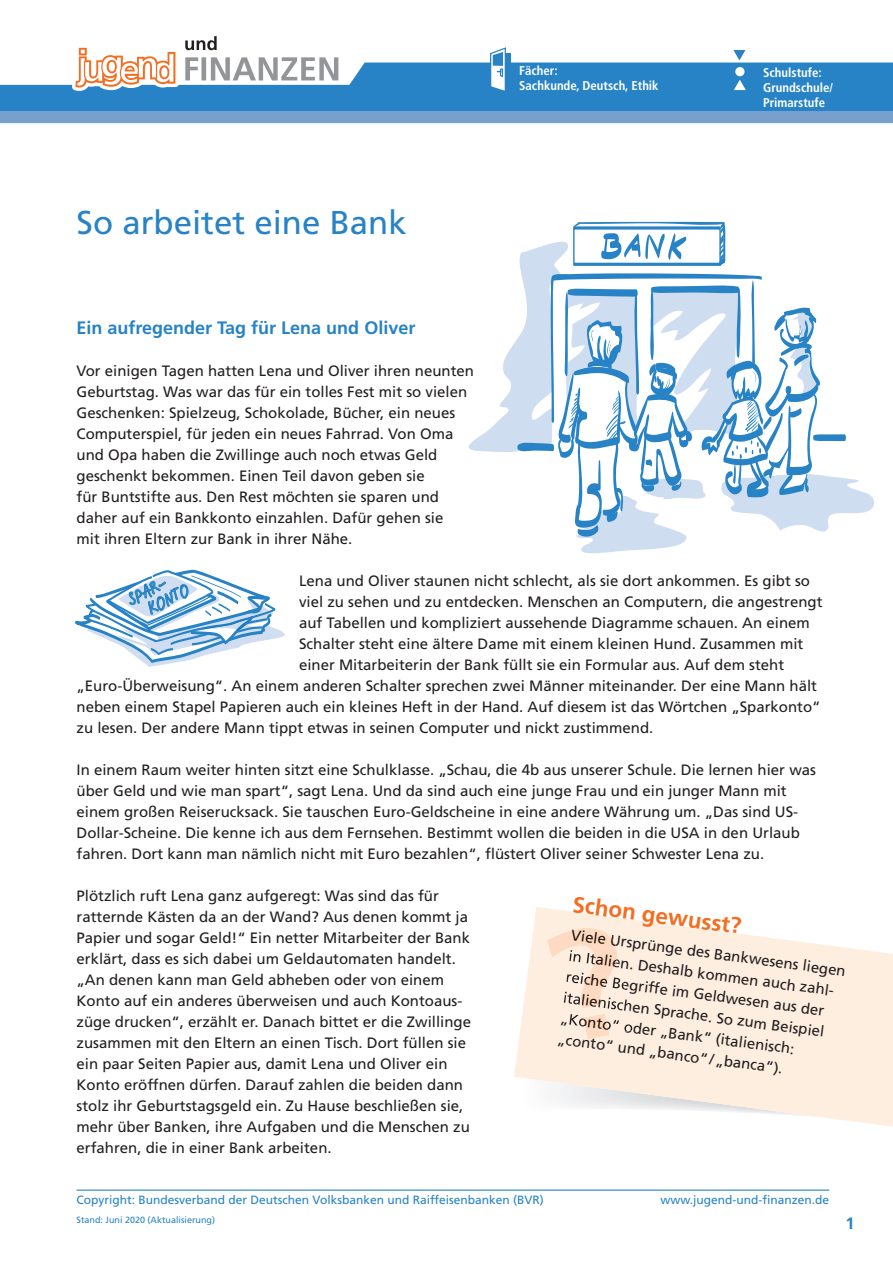
<style>
.page{position:relative;width:893px;height:1263px;background:#fff}
.page>*{position:absolute;margin:0;border:0;box-sizing:border-box;transform-origin:0 0}
.t1{font:33px "Frutiger LT Std";color:#2783c5}
.t2{font:700 22.5px "Frutiger LT Std";color:#f36e21}
.t3{font:500 18.75px/16.2px "Linotype Feltpen";color:#2783c5}
.t4{font:700 18px "Frutiger LT Std";color:#2783c5}
.t5{font:700 16.5px "Frutiger LT Std";color:#2783c5}
.t6{font:15px/21px "Frutiger LT Std";color:#231f20}
.t7{font:700 condensed 12.75px/15.3px "Frutiger";color:#fff}
.t8{font:12px "Frutiger LT Std";color:#2783c5}
.t9{font:9px "Frutiger LT Std";color:#2783c5}
</style>
<div class="page">
<svg style="left:0;top:63px;width:893px;height:48px;background:#378cc9"></svg>
<div style="left:491px;top:53px;width:19px;height:35px;background:#2882c4"></div>
<svg style="left:489px;top:47px;width:18px;height:46px"></svg>
<hr style="left:77px;top:1189px;width:752px;height:2px;background:#2783c5">
<div style="left:735px;top:65px;width:9px;height:9px;background:#2882c4;border-radius:50%"></div>
<svg style="left:733px;top:50px;width:12px;height:10px"></svg>
<div style="left:735px;top:67px;width:9px;height:9px;background:#fff;border-radius:50%"></div>
<svg style="left:733px;top:77px;width:13px;height:13px"></svg>
<div style="left:0;top:111px;width:893px;height:12px;background:#77a0cf"></div>
<svg style="left:185px;top:57px;width:153px;height:23px"></svg>
<svg style="left:72px;top:47px;width:107px;height:44px"></svg>
<svg style="left:185px;top:36px;width:32px;height:14px"></svg>
<svg style="left:469px;top:222px;width:405px;height:331px"></svg>
<svg style="left:514px;top:907px;width:379px;height:220px;fill:#feeee0"></svg>
<svg style="left:75px;top:569px;width:210px;height:98px"></svg>
<svg style="left:546px;top:922px;width:87px;height:121px;background:#f3e1d2"></svg>
<h1 class="t1" style="left:77px;top:204px;width:332px">So arbeitet eine Bank</h1>
<p class="t7" style="left:519px;top:63px;width:141px">Fächer:<br>Sachkunde, Deutsch, Ethik</p>
<p class="t7" style="left:763px;top:64px;width:71px">Schulstufe:<br>Grundschule/<br>Primarstufe</p>
<p class="t4" style="left:77px;top:317px;width:340px">Ein aufregender Tag für Lena und Oliver</p>
<p class="t6" style="left:77px;top:360px;width:399px">Vor einigen Tagen hatten Lena und Oliver ihren neunten Geburtstag. Was war das für ein tolles Fest mit so vielen Geschenken: Spielzeug, Schokolade, Bücher, ein neues Computerspiel, für jeden ein neues Fahrrad. Von Oma und Opa haben die Zwillinge auch noch etwas Geld geschenkt bekommen. Einen Teil davon geben sie<br>für Buntstifte aus. Den Rest möchten sie sparen und daher auf ein Bankkonto einzahlen. Dafür gehen sie<br>mit ihren Eltern zur Bank in ihrer Nähe.</p>
<p class="t6" style="left:299px;top:570px;width:512px">Lena und Oliver staunen nicht schlecht, als sie dort ankommen. Es gibt so</p>
<p class="t6" style="left:299px;top:591px;width:525px">viel zu sehen und zu entdecken. Menschen an Computern, die angestrengt</p>
<p class="t6" style="left:299px;top:612px;width:512px">auf Tabellen und kompliziert aussehende Diagramme schauen. An einem</p>
<p class="t6" style="left:299px;top:633px;width:506px">Schalter steht eine ältere Dame mit einem kleinen Hund. Zusammen mit</p>
<p class="t6" style="left:299px;top:654px;width:487px">einer Mitarbeiterin der Bank füllt sie ein Formular aus. Auf dem steht</p>
<p class="t6" style="left:77px;top:675px;width:742px">„Euro-Überweisung“. An einem anderen Schalter sprechen zwei Männer miteinander. Der eine Mann hält</p>
<p class="t6" style="left:77px;top:696px;width:746px">neben einem Stapel Papieren auch ein kleines Heft in der Hand. Auf diesem ist das Wörtchen „Sparkonto“</p>
<p class="t6" style="left:77px;top:717px;width:578px">zu lesen. Der andere Mann tippt etwas in seinen Computer und nickt zustimmend.</p>
<p class="t6" style="left:77px;top:759px;width:741px">In einem Raum weiter hinten sitzt eine Schulklasse. „Schau, die 4b aus unserer Schule. Die lernen hier was über Geld und wie man spart“, sagt Lena. Und da sind auch eine junge Frau und ein junger Mann mit einem großen Reiserucksack. Sie tauschen Euro-Geldscheine in eine andere Währung um. „Das sind US-Dollar-Scheine. Die kenne ich aus dem Fernsehen. Bestimmt wollen die beiden in die USA in den Urlaub fahren. Dort kann man nämlich nicht mit Euro bezahlen“, flüstert Oliver seiner Schwester Lena zu.</p>
<p class="t6" style="left:77px;top:885px;width:396px">Plötzlich ruft Lena ganz aufgeregt: Was sind das für ratternde Kästen da an der Wand? Aus denen kommt ja Papier und sogar Geld!“ Ein netter Mitarbeiter der Bank erklärt, dass es sich dabei um Geldautomaten handelt. „An denen kann man Geld abheben oder von einem Konto auf ein anderes überweisen und auch Kontoaus&shy;züge drucken“, erzählt er. Danach bittet er die Zwillinge zusammen mit den Eltern an einen Tisch. Dort füllen sie ein paar Seiten Papier aus, damit Lena und Oliver ein Konto eröffnen dürfen. Darauf zahlen die beiden dann stolz ihr Geburts tagsgeld ein. Zu Hause beschließen sie, mehr über Banken, ihre Aufgaben und die Menschen zu erfahren, die in einer Bank arbeiten.</p>
<p class="t3" style="left:136px;top:587px;width:47px;text-indent:-13px;rotate:-27deg">SPAR-<br>KONTO</p>
<h2 class="t2" style="left:575px;top:890px;width:171px;rotate:8deg">Schon gewusst?</h2>
<p class="t6" style="left:573px;top:923px;width:278px;rotate:8deg">Viele Ursprünge des Bankwesens liegen in Italien. Deshalb kommen auch zahl&shy;reiche Begriffe im Geldwesen aus der italienischen Sprache. So zum Beispiel „Konto“ oder „Bank“ (italienisch: „conto“ und „banco“ / „banca“).</p>
<p class="t8" style="left:77px;top:1193px;width:469px">Copyright: Bundesverband der Deutschen Volksbanken und Raiffeisenbanken (BVR)</p>
<p class="t9" style="left:77px;top:1215px;width:140px">Stand: Juni 2020 (Aktualisierung)</p>
<p class="t8" style="left:660px;top:1193px;width:170px">www.jugend-und-finanzen.de</p>
<p class="t5" style="left:845px;top:1213px;width:11px">1</p>
</div>
